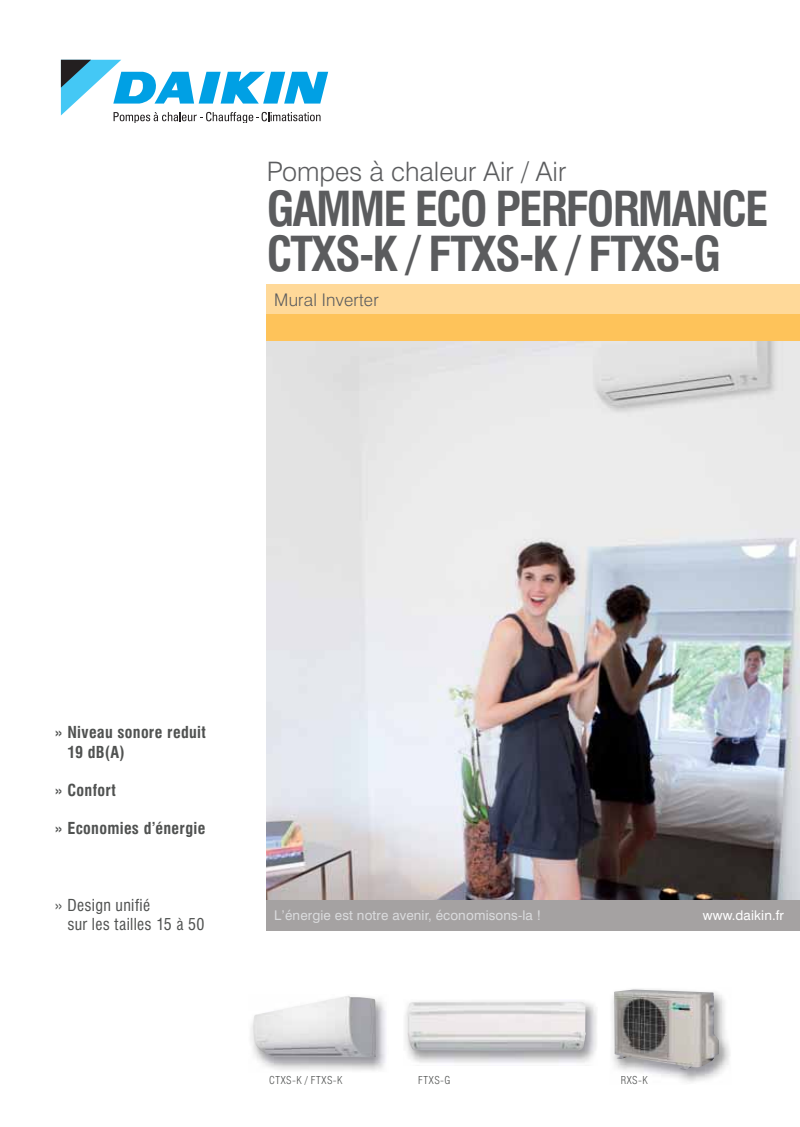
<style>
.page{position:relative;width:800px;height:1127px;background:#fff}
.page>*{position:absolute;margin:0;border:0;box-sizing:border-box;transform-origin:0 0}
.t1{font:700 condensed 46.95px/45.6px "Swiss 721 BT";letter-spacing:-.04em;color:#5b5c5e}
.t2{font:300 26.85px "Swiss 721 BT";color:#5b5c5e}
.t3{font:300 17.4px "Swiss 721 BT";letter-spacing:.01em;color:#5b5c5e}
.t4{font:700 condensed 16.05px/19.4px "Swiss 721 BT";letter-spacing:.02em;color:#505251}
.t5{font:condensed 16.05px/19.4px "Swiss 721 BT";letter-spacing:.02em;color:#505251}
.t6{font:13.35px "Swiss 721 BT";letter-spacing:.01em;color:#dadbdd}
.t7{font:13.35px "Swiss 721 BT";letter-spacing:.01em;color:#fff}
.t8{font:300 condensed 10.8px "Swiss 721 BT";letter-spacing:.07em;color:#505251}
</style>
<div class="page">
<svg style="left:61px;top:60px;width:267px;height:63px"></svg>
<div style="left:266px;top:900px;width:533px;height:30px;background:#a5a2a2"></div>
<img style="left:266px;top:341px;width:533px;height:559px">
<div style="left:266px;top:284px;width:533px;height:31px;background:#ffd999"></div>
<div style="left:266px;top:315px;width:533px;height:26px;background:#fec35a"></div>
<img style="left:250px;top:996px;width:136px;height:75px">
<img style="left:253px;top:996px;width:94px;height:47px">
<img style="left:405px;top:1002px;width:192px;height:61px">
<img style="left:407px;top:1001px;width:179px;height:50px">
<img style="left:612px;top:989px;width:118px;height:93px">
<img style="left:621px;top:1076px;width:26px;height:6px">
<img style="left:614px;top:990px;width:104px;height:80px">
<h2 class="t2" style="left:266px;top:155px;width:301px">Pompes à chaleur Air / Air</h2>
<h1 class="t1" style="left:266px;top:186px;width:503px">GAMME ECO PERFORMANCE<br>CTXS-K / FTXS-K / FTXS-G</h1>
<p class="t3" style="left:274px;top:290px;width:106px">Mural Inverter</p>
<p class="t4" style="left:67px;top:723px;width:140px;text-indent:-12px">» Niveau sonore reduit<br>19 dB(A)</p>
<p class="t4" style="left:55px;top:781px;width:62px">» Confort</p>
<p class="t4" style="left:55px;top:819px;width:152px">» Economies d’énergie</p>
<p class="t5" style="left:67px;top:895px;width:139px;text-indent:-12px">» Design unifié<br>sur les tailles 15 à 50</p>
<p class="t6" style="left:274px;top:907px;width:268px">L’énergie est notre avenir, économisons-la !</p>
<p class="t7" style="left:702px;top:907px;width:83px">www.daikin.fr</p>
<p class="t8" style="left:269px;top:1073px;width:75px">CTXS-K / FTXS-K</p>
<p class="t8" style="left:418px;top:1073px;width:34px">FTXS-G</p>
<p class="t8" style="left:620px;top:1073px;width:29px">RXS-K</p>
</div>
